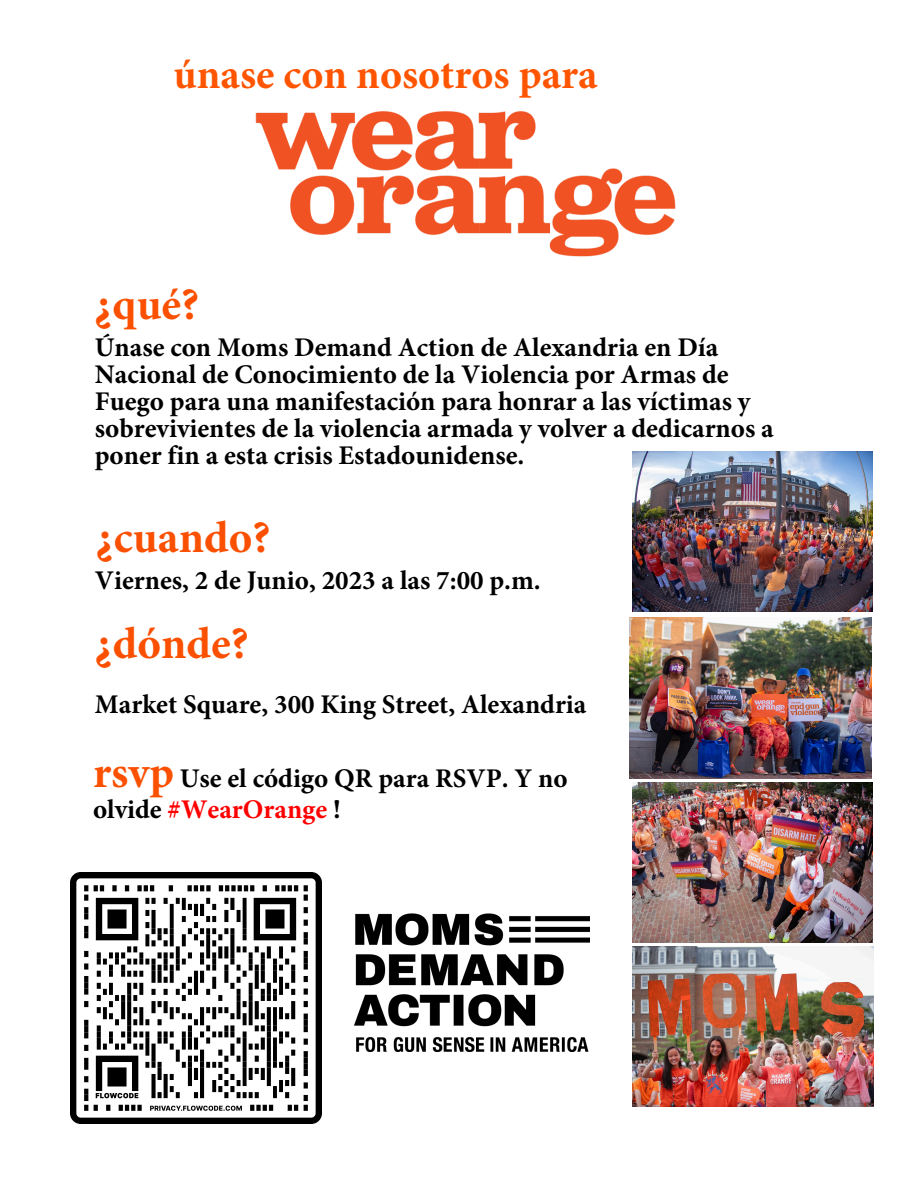
<style>
.page{position:relative;width:918px;height:1188px;background:#fff}
.page>*{position:absolute;margin:0;border:0;box-sizing:border-box;transform-origin:0 0}
.t1{font:700 45px "Minion Pro";color:#fb5000}
.t2{font:700 42px "Minion Pro";color:#f50}
.t3{font:700 27px/27px "Minion Pro";color:#000}
.s1{font-size:45px;color:#fb5000}
.s2{color:#f00}
</style>
<div class="page">
<img style="left:255px;top:111px;width:421px;height:146px">
<img style="left:354px;top:913px;width:236px;height:138px">
<img style="left:632px;top:783px;width:241px;height:160px">
<img style="left:633px;top:947px;width:240px;height:160px">
<img style="left:632px;top:451px;width:240px;height:160px">
<img style="left:630px;top:617px;width:241px;height:161px">
<img style="left:71px;top:873px;width:250px;height:250px">
<p class="t2" style="left:173px;top:49px;width:426px">únase con nosotros para</p>
<h1 class="t1" style="left:95px;top:278px;width:106px">¿qué?</h1>
<p class="t3" style="left:95px;top:333px;width:681px">Únase con Moms Demand Action de Alexandria en Día Nacional de Conocimiento de la Violencia por Armas de Fuego para una manifestación para honrar a las víctimas y sobrevivientes de la violencia armada y volver a dedicarnos a poner fin a esta crisis Estadounidense.</p>
<p class="t1" style="left:96px;top:510px;width:176px">¿cuando?</p>
<p class="t3" style="left:95px;top:566px;width:447px">Viernes, 2 de Junio, 2023 a las 7:00 p.m.</p>
<p class="t1" style="left:95px;top:616px;width:155px">¿dónde?</p>
<p class="t3" style="left:95px;top:691px;width:493px">Market Square, 300 King Street, Alexandria</p>
<p class="t3" style="left:93px;top:762px;width:476px;line-height:31.3px"><span class="s1">rsvp</span> Use el código QR para RSVP. Y no olvide <span class="s2">#WearOrange</span> !</p>
</div>
